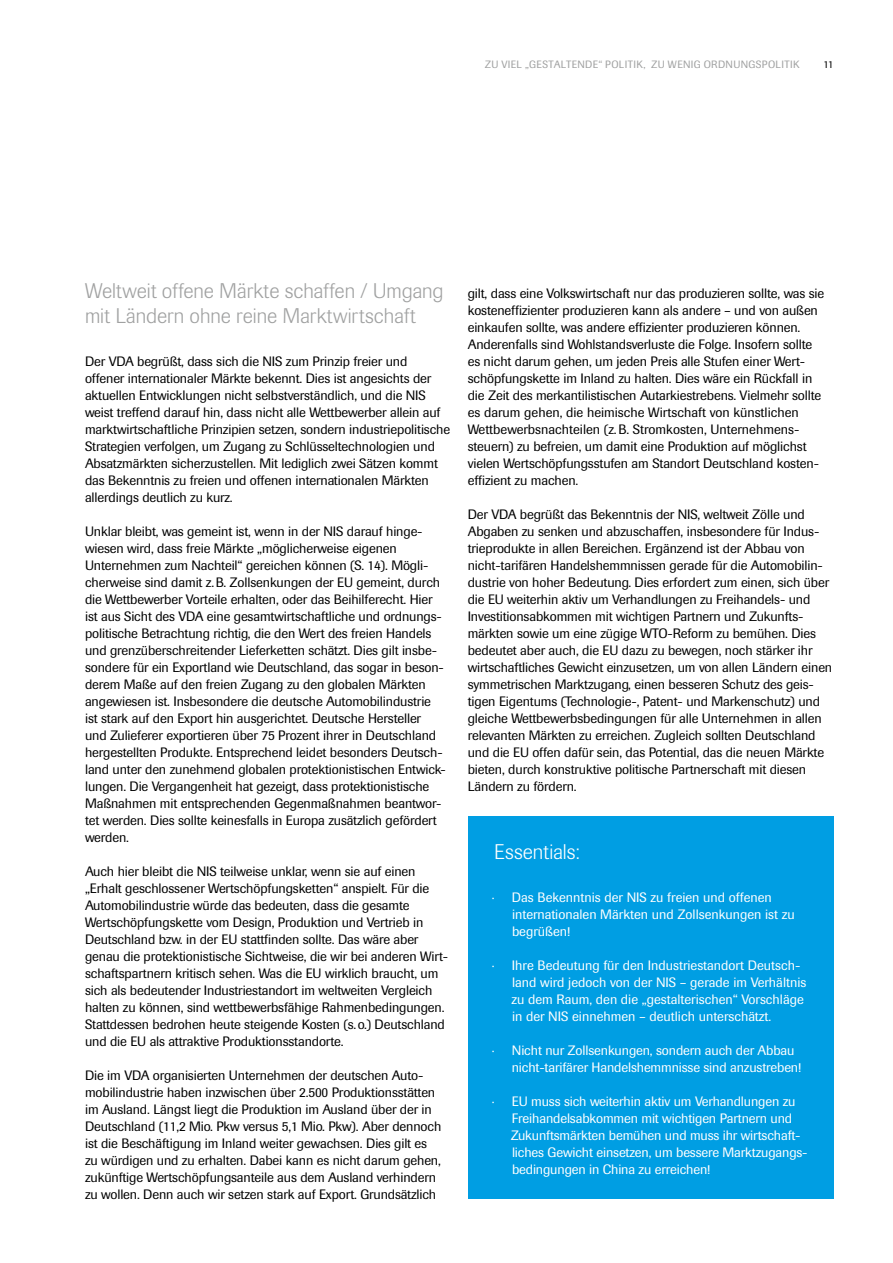
<style>
.page{position:relative;width:893px;height:1263px;background:#fff}
.page>*{position:absolute;margin:0;border:0;box-sizing:border-box;transform-origin:0 0}
.t1{font:300 21px/25.5px "Imago Pro";color:#a0a1a1}
.t2{font:300 21px "Imago Pro";color:#fff}
.t3{font:13.5px/17px "Imago Pro";letter-spacing:-.01em;color:#000}
.t4{font:13.5px/17px "Imago Pro";letter-spacing:-.01em;color:#fff}
.t5{font:10.5px "Imago Pro";letter-spacing:.03em;color:#a0a1a1}
.t6{font:10.5px "Imago Pro";color:#000}
</style>
<div class="page">
<div style="left:468px;top:816px;width:365px;height:383px;background:#009ee3"></div>
<p class="t5" style="left:485px;top:58px;width:52px">Zu viel „ges</p>
<p class="t5" style="left:549px;top:58px;width:208px">taltende“ Politik, zu wenig Ordnungspo</p>
<p class="t5" style="left:776px;top:58px;width:20px">litik</p>
<p class="t6" style="left:824px;top:58px;width:11px">11</p>
<h1 class="t1" style="left:85px;top:277px;width:360px">Weltweit offene Märkte schaffen / Umgang mit Ländern ohne reine Marktwirtschaft</h1>
<p class="t3" style="left:85px;top:352px;width:367px">Der VDA begrüßt, dass sich die NIS zum Prinzip freier und offener internationaler Märkte bekennt. Dies ist angesichts der aktuellen Entwicklungen nicht selbstverständlich, und die NIS weist treffend darauf hin, dass nicht alle Wettbewerber allein auf marktwirtschaftliche Prinzipien setzen, sondern industriepolitische Strategien verfolgen, um Zugang zu Schlüsseltechnologien und Absatzmärkten sicherzustellen. Mit lediglich zwei Sätzen kommt das Bekenntnis zu freien und offenen internationalen Märkten allerdings deutlich zu kurz.</p>
<p class="t3" style="left:85px;top:522px;width:362px">Unklar bleibt, was gemeint ist, wenn in der NIS darauf hinge&shy;wiesen wird, dass freie Märkte „möglicherweise eigenen Unternehmen zum Nachteil“ gereichen können (S. 14). Mögli&shy;cherweise sind damit z.B. Zollsenkungen der EU gemeint, durch die Wettbewerber Vorteile erhalten, oder das Beihilferecht. Hier ist aus Sicht des VDA eine gesamtwirtschaftliche und ordnungs&shy;politische Betrachtung richtig, die den Wert des freien Handels und grenzüberschreitender Lieferketten schätzt. Dies gilt insbe&shy;sondere für ein Exportland wie Deutschland, das sogar in beson&shy;derem Maße auf den freien Zugang zu den globalen Märkten angewiesen ist. Insbesondere die deutsche Automobilindustrie ist stark auf den Export hin ausgerichtet. Deutsche Hersteller und Zulieferer exportieren über 75 Prozent ihrer in Deutschland hergestellten Produkte. Entsprechend leidet besonders Deutsch&shy;land unter den zunehmend globalen protektionistischen Entwick&shy;lungen. Die Vergangenheit hat gezeigt, dass protektionistische Maßnahmen mit entsprechenden Gegenmaßnahmen beantwor&shy;tet werden. Dies sollte keinesfalls in Europa zusätzlich gefördert werden.</p>
<p class="t3" style="left:85px;top:863px;width:365px">Auch hier bleibt die NIS teilweise unklar, wenn sie auf einen „Erhalt geschlossener Wertschöpfungsketten“ anspielt. Für die Automobilindustrie würde das bedeuten, dass die gesamte Wertschöpfungskette vom Design, Produktion und Vertrieb in Deutschland bzw. in der EU stattfinden sollte. Das wäre aber genau die protektionistische Sichtweise, die wir bei anderen Wirt&shy;schaftspartnern kritisch sehen. Was die EU wirklich braucht, um sich als bedeutender Industriestandort im weltweiten Vergleich halten zu können, sind wettbewerbsfähige Rahmenbedingungen.<br>Stattdessen bedrohen heute steigende Kosten (s.o.) Deutschland und die EU als attraktive Produktionsstandorte.</p>
<p class="t3" style="left:85px;top:1067px;width:358px">Die im VDA organisierten Unternehmen der deutschen Auto&shy;mobilindustrie haben inzwischen über 2.500 Produktionsstätten im Ausland. Längst liegt die Produktion im Ausland über der in Deutschland (11,2 Mio. Pkw versus 5,1 Mio. Pkw). Aber dennoch ist die Beschäftigung im Inland weiter gewachsen. Dies gilt es zu würdigen und zu erhalten. Dabei kann es nicht darum gehen, zukünftige Wertschöpfungsanteile aus dem Ausland verhindern zu wollen. Denn auch wir setzen stark auf Export. Grundsätzlich</p>
<p class="t3" style="left:468px;top:284px;width:358px">gilt, dass eine Volkswirtschaft nur das produzieren sollte, was sie kosteneffizienter produzieren kann als andere – und von außen einkaufen sollte, was andere effizienter produzieren können.<br>Anderenfalls sind Wohlstandsverluste die Folge. Insofern sollte es nicht darum gehen, um jeden Preis alle Stufen einer Wert&shy;schöpfungskette im Inland zu halten. Dies wäre ein Rückfall in die Zeit des merkantilistischen Autarkiestrebens. Vielmehr sollte es darum gehen, die heimische Wirtschaft von künstlichen Wettbewerbsnachteilen (z.B. Stromkosten, Unternehmens&shy;steuern) zu befreien, um damit eine Produktion auf möglichst vielen Wertschöpfungsstufen am Standort Deutschland kosten&shy;effizient zu machen.</p>
<p class="t3" style="left:468px;top:506px;width:366px">Der VDA begrüßt das Bekenntnis der NIS, weltweit Zölle und Abgaben zu senken und abzuschaffen, insbesondere für Indus&shy;trieprodukte in allen Bereichen. Ergänzend ist der Abbau von nicht-tarifären Handelshemmnissen gerade für die Automobilin&shy;dustrie von hoher Bedeutung. Dies erfordert zum einen, sich über die EU weiterhin aktiv um Verhandlungen zu Freihandels- und Investitionsabkommen mit wichtigen Partnern und Zukunfts&shy;märkten sowie um eine zügige WTO-Reform zu bemühen. Dies bedeutet aber auch, die EU dazu zu bewegen, noch stärker ihr wirtschaftliches Gewicht einzusetzen, um von allen Ländern einen symmetrischen Marktzugang, einen besseren Schutz des geis&shy;tigen Eigentums (Technologie-, Patent- und Markenschutz) und gleiche Wettbewerbsbedingungen für alle Unternehmen in allen relevanten Märkten zu erreichen. Zugleich sollten Deutschland und die EU offen dafür sein, das Potential, das die neuen Märkte bieten, durch konstruktive politische Partnerschaft mit diesen Ländern zu fördern.</p>
<h1 class="t2" style="left:494px;top:838px;width:87px">Essentials:</h1>
<p class="t4" style="left:512px;top:888px;width:284px;text-indent:-20px">· Das Bekenntnis der NIS zu freien und offenen internationalen Märkten und Zollsenkungen ist zu begrüßen!</p>
<p class="t4" style="left:511px;top:956px;width:296px;text-indent:-20px">· Ihre Bedeutung für den Industriestandort Deutsch&shy;land wird jedoch von der NIS – gerade im Verhältnis zu dem Raum, den die „gestalterischen“ Vorschläge in der NIS einnehmen – deutlich unterschätzt.</p>
<p class="t4" style="left:512px;top:1041px;width:291px;text-indent:-20px">· Nicht nur Zollsenkungen, sondern auch der Abbau nicht-tarifärer Handelshemmnisse sind anzustreben!</p>
<p class="t4" style="left:511px;top:1092px;width:298px;text-indent:-19px">· EU muss sich weiterhin aktiv um Verhandlungen zu Freihandelsabkommen mit wichtigen Partnern und Zukunftsmärkten bemühen und muss ihr wirtschaft&shy;liches Gewicht einsetzen, um bessere Marktzugangs&shy;bedingungen in China zu erreichen!</p>
</div>
